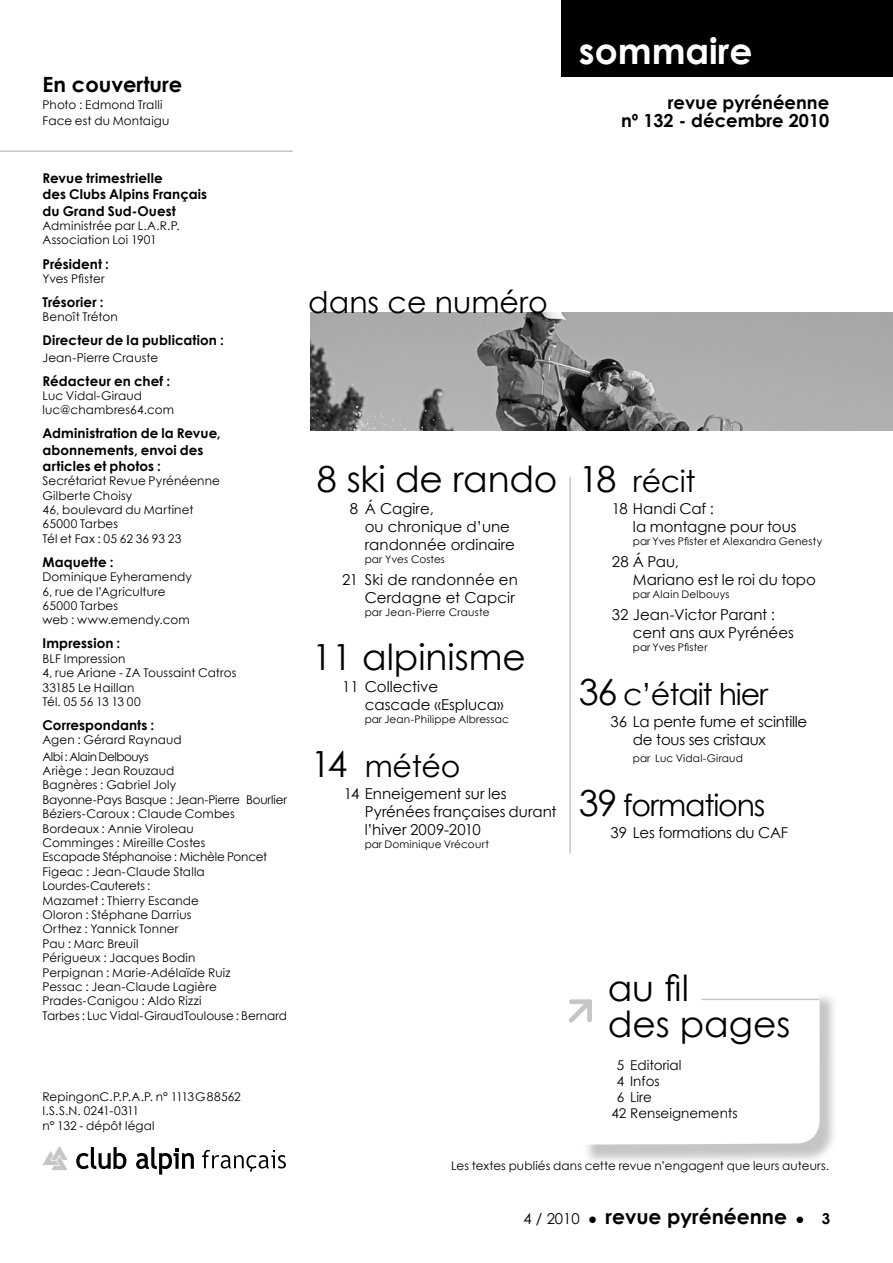
<style>
.page{position:relative;width:893px;height:1263px;background:#fff}
.page>*{position:absolute;margin:0;border:0;box-sizing:border-box;transform-origin:0 0}
.t1{font:36px/36px "Century Gothic";color:#000}
.t2{font:700 36px "Century Gothic";color:#fff}
.t3{font:30px "Century Gothic";letter-spacing:-.01em;color:#000}
.t4{font:30px "Century Gothic";letter-spacing:-.04em;color:#000}
.t5{font:700 21px "Century Gothic";color:#000}
.t6{font:700 20.25px "Century Gothic";color:#000}
.t7{font:700 18px/18px "Century Gothic";color:#000;text-align:right}
.t8{font:15px/18px "Century Gothic";color:#000}
.t9{font:15px/18px "Century Gothic";letter-spacing:-.02em;color:#000}
.t10{font:700 13.5px/16.2px "Century Gothic";letter-spacing:.005em;color:#000}
.t11{font:13.5px "Century Gothic";color:#000}
.t12{font:12px/14.4px "Century Gothic";letter-spacing:.01em;color:#000}
.t13{font:12px/16.2px "Century Gothic";letter-spacing:-.025em;color:#000}
.t14{font:10.5px "Century Gothic";letter-spacing:.015em;color:#000}
.t15{font:10.5px "Century Gothic";letter-spacing:-.01em;color:#000}
.s1{font-size:36px}
.s2{font-weight:400;font-size:15px}
.s3{font-size:15px}
</style>
<div class="page">
<svg style="left:587px;top:996px;width:247px;height:165px;background:#d5d6d6"></svg>
<img style="left:311px;top:313px;width:582px;height:118px">
<div style="left:561px;top:0;width:332px;height:77px;background:#000"></div>
<hr style="left:0;top:150px;width:293px;height:2px;background:#c5c6c6">
<hr style="left:569px;top:477px;width:2px;height:377px;background:#c5c6c6">
<svg style="left:43px;top:1146px;width:25px;height:24px"></svg>
<svg style="left:76px;top:1147px;width:50px;height:22px"></svg>
<svg style="left:136px;top:1147px;width:58px;height:27px"></svg>
<svg style="left:202px;top:1150px;width:84px;height:21px"></svg>
<svg style="left:569px;top:996px;width:251px;height:148px"></svg>
<h3 class="t5" style="left:43px;top:69px;width:141px">En couverture</h3>
<p class="t12" style="left:43px;top:96px;width:128px;line-height:16.2px">Photo : Edmond Tralli<br>Face est du Montaigu</p>
<p class="t10" style="left:43px;top:170px;width:166px">Revue trimestrielle<br>des Clubs Alpins Français du Grand Sud-Ouest</p>
<p class="t12" style="left:43px;top:218px;width:139px">Administrée par L.A.R.P.<br>Association Loi 1901</p>
<p class="t10" style="left:43px;top:255px;width:68px">Président :</p>
<p class="t12" style="left:43px;top:271px;width:64px">Yves Pfister</p>
<p class="t10" style="left:43px;top:293px;width:63px">Trésorier :</p>
<p class="t12" style="left:43px;top:310px;width:77px">Benoît Tréton</p>
<p class="t10" style="left:43px;top:332px;width:183px">Directeur de la publication :</p>
<p class="t12" style="left:43px;top:350px;width:117px">Jean-Pierre Crauste</p>
<p class="t10" style="left:43px;top:372px;width:129px">Rédacteur en chef :</p>
<p class="t12" style="left:43px;top:388px;width:133px">Luc Vidal-Giraud luc@chambres64.com</p>
<p class="t10" style="left:43px;top:425px;width:180px">Administration de la Revue, abonnements, envoi des articles et photos :</p>
<p class="t12" style="left:43px;top:473px;width:179px">Secrétariat Revue Pyrénéenne<br>Gilberte Choisy<br>46, boulevard du Martinet<br>65000 Tarbes<br>Tél et Fax : 05 62 36 93 23</p>
<p class="t10" style="left:43px;top:553px;width:73px">Maquette :</p>
<p class="t12" style="left:43px;top:569px;width:151px">Dominique Eyheramendy<br>6, rue de l’Agriculture<br>65000 Tarbes<br>web : www.emendy.com</p>
<p class="t10" style="left:43px;top:635px;width:79px">Impression :</p>
<p class="t12" style="left:43px;top:651px;width:195px">BLF Impression<br>4, rue Ariane - ZA Toussaint Catros<br>33185 Le Haillan<br>Tél. 05 56 13 13 00</p>
<p class="t10" style="left:43px;top:716px;width:113px">Correspondants :</p>
<p class="t13" style="left:43px;top:732px;width:141px">Agen : Gérard Raynaud<br>Albi : Alain Delbouys</p>
<p class="t12" style="left:43px;top:763px;width:246px">Ariège : Jean Rouzaud<br>Bagnères : Gabriel Joly<br>Bayonne-Pays Basque : Jean-Pierre Bourlier<br>Béziers-Caroux : Claude Combes<br>Bordeaux : Annie Viroleau<br>Comminges : Mireille Costes<br>Escapade Stéphanoise : Michèle Poncet<br>Figeac : Jean-Claude Stalla<br>Lourdes-Cauterets :<br>Mazamet : Thierry Escande<br>Oloron : Stéphane Darrius<br>Orthez : Yannick Tonner<br>Pau : Marc Breuil<br>Périgueux : Jacques Bodin<br>Perpignan : Marie-Adélaïde Ruiz<br>Pessac : Jean-Claude Lagière<br>Prades-Canigou : Aldo Rizzi<br>Tarbes : Luc Vidal-GiraudToulouse : Bernard</p>
<p class="t12" style="left:43px;top:1089px;width:200px">RepingonC.P.P.A.P. n° 1113G88562<br>I.S.S.N. 0241-0311<br>n° 132 - dépôt légal</p>
<h1 class="t2" style="left:579px;top:23px;width:175px">sommaire</h1>
<h3 class="t7" style="left:621px;top:92px;width:210px">revue pyrénéenne<br>nº 132 - décembre 2010</h3>
<h2 class="t3" style="left:308px;top:281px;width:241px">dans ce numéro</h2>
<h1 class="t1" style="left:317px;top:460px;width:242px">8 ski de rando</h1>
<p class="t8" style="left:365px;top:499px;width:152px;text-indent:-15px">8 Á Cagire,<br>ou chronique d’une randonnée ordinaire</p>
<p class="t14" style="left:365px;top:551px;width:82px">par Yves Costes</p>
<p class="t8" style="left:342px;top:570px;width:177px;text-align:right">21 Ski de randonnée en<br>Cerdagne et Capcir</p>
<p class="t14" style="left:365px;top:605px;width:126px">par Jean-Pierre Crauste</p>
<h1 class="t1" style="left:312px;top:638px;width:215px">11 alpinisme</h1>
<p class="t8" style="left:365px;top:678px;width:140px;text-indent:-22px">11 Collective cascade «Espluca»</p>
<p class="t14" style="left:365px;top:712px;width:146px">par Jean-Philippe Albressac</p>
<h2 class="t3" style="left:311px;top:745px;width:151px"><span class="s1">14</span> météo</h2>
<p class="t8" style="left:365px;top:785px;width:193px;text-indent:-21px">14 Enneigement sur les<br>Pyrénées françaises durant l’hiver 2009-2010</p>
<p class="t14" style="left:365px;top:837px;width:126px">par Dominique Vrécourt</p>
<h2 class="t3" style="left:579px;top:460px;width:118px"><span class="s1">18</span> récit</h2>
<p class="t8" style="left:633px;top:499px;width:165px;text-indent:-21px">18 Handi Caf :<br>la montagne pour tous</p>
<p class="t14" style="left:633px;top:533px;width:191px">par Yves Pfister et Alexandra Genesty</p>
<p class="t8" style="left:633px;top:552px;width:185px;text-indent:-21px">28 Á Pau,<br>Mariano est le roi du topo</p>
<p class="t14" style="left:633px;top:587px;width:98px">par Alain Delbouys</p>
<p class="t8" style="left:633px;top:606px;width:162px;text-indent:-21px">32 Jean-Victor Parant : cent ans aux Pyrénées</p>
<p class="t15" style="left:633px;top:640px;width:76px">par Yves Pfister</p>
<h2 class="t4" style="left:579px;top:673px;width:191px"><span class="s1">36</span> c’était hier</h2>
<p class="t9" style="left:633px;top:713px;width:176px;text-indent:-22px">36 La pente fume et scintille de tous ses cristaux</p>
<p class="t14" style="left:633px;top:750px;width:111px">par Luc Vidal-Giraud</p>
<h2 class="t4" style="left:579px;top:784px;width:188px"><span class="s1">39</span> formations</h2>
<p class="t9" style="left:610px;top:823px;width:179px">39 Les formations du CAF</p>
<h1 class="t1" style="left:608px;top:969px;width:184px">au fil<br>des pages</h1>
<p class="t11" style="left:617px;top:1055px;width:66px">5 Editorial</p>
<p class="t11" style="left:617px;top:1071px;width:45px">4 Infos</p>
<p class="t11" style="left:617px;top:1088px;width:37px">6 Lire</p>
<p class="t11" style="left:611px;top:1104px;width:128px">42 Renseignements</p>
<p class="t12" style="left:451px;top:1158px;width:379px">Les textes publiés dans cette revue n’engagent que leurs auteurs.</p>
<h3 class="t6" style="left:523px;top:1201px;width:308px"><span class="s2">4 / 2010 ●</span> revue pyrénéenne <span class="s2">●</span> <span class="s3">3</span></h3>
</div>
